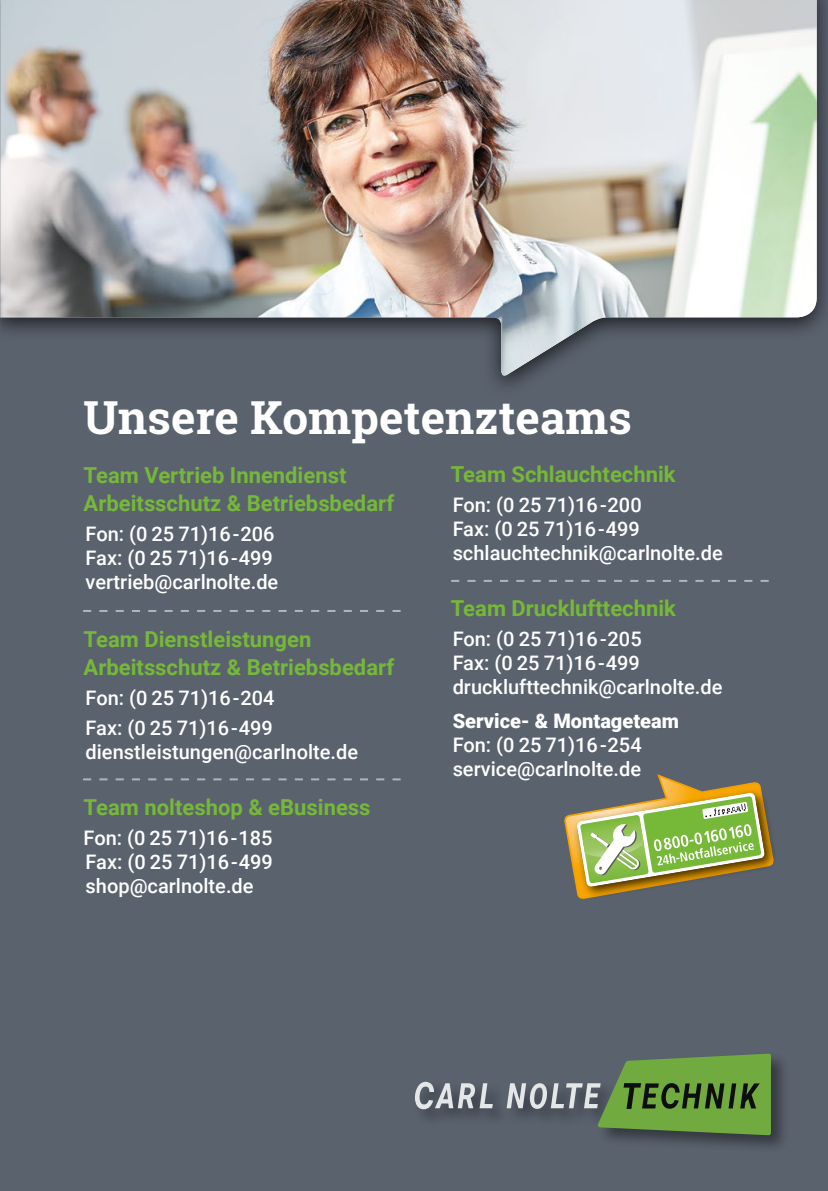
<style>
.page{position:relative;width:828px;height:1191px;background:#5a626e}
.page>*{position:absolute;margin:0;border:0;box-sizing:border-box;transform-origin:0 0}
.t1{font:700 46px "Roboto Slab";color:#fff}
.t2{font:700 22px/28px "Roboto";color:#76b837}
.t3{font:500 20px/24px "Roboto";color:#fff}
.t4{font:900 20px "Roboto";color:#fff}
</style>
<div class="page">
<div style="left:0;top:0;width:828px;height:399px;background:#000;opacity:.7"></div>
<img style="left:1px;top:0;width:815px;height:377px">
<svg style="left:451px;top:580px;width:317px;height:2px"></svg>
<svg style="left:83px;top:610px;width:318px;height:2px"></svg>
<svg style="left:83px;top:778px;width:318px;height:2px"></svg>
<svg style="left:564px;top:774px;width:210px;height:125px"></svg>
<div style="left:412px;top:1051px;width:378px;height:102px;background:#000;opacity:.5"></div>
<svg style="left:415px;top:1081px;width:78px;height:28px"></svg>
<svg style="left:506px;top:1053px;width:265px;height:82px"></svg>
<img style="left:0;top:0;width:1px;height:707px">
<h1 class="t1" style="left:83px;top:386px;width:550px">Unsere Kompetenzteams</h1>
<p class="t2" style="left:84px;top:460px;width:312px">Team Vertrieb Innendienst<br>Arbeitsschutz &amp; Betriebsbedarf</p>
<p class="t3" style="left:86px;top:521px;width:194px">Fon: (0 25 71)16-206<br>Fax: (0 25 71)16-499 vertrieb@carlnolte.de</p>
<p class="t2" style="left:84px;top:624px;width:312px">Team Dienstleistungen<br>Arbeitsschutz &amp; Betriebsbedarf</p>
<p class="t3" style="left:86px;top:682px;width:190px;line-height:30px">Fon: (0 25 71)16-204<br>Fax: (0 25 71)16-499</p>
<p class="t3" style="left:86px;top:739px;width:274px">dienstleistungen@carlnolte.de</p>
<p class="t2" style="left:84px;top:792px;width:288px">Team nolteshop &amp; eBusiness</p>
<p class="t3" style="left:84px;top:825px;width:191px;text-align:justify">Fon: (0 25 71)16-185<br>Fax: (0 25 71)16-499 shop@carlnolte.de</p>
<p class="t2" style="left:451px;top:459px;width:226px">Team Schlauchtechnik</p>
<p class="t3" style="left:453px;top:492px;width:272px">Fon: (0 25 71)16-200<br>Fax: (0 25 71)16-499 schlauchtechnik@carlnolte.de</p>
<p class="t2" style="left:451px;top:593px;width:227px">Team Drucklufttechnik</p>
<p class="t3" style="left:453px;top:626px;width:271px">Fon: (0 25 71)16-205<br>Fax: (0 25 71)16-499 drucklufttechnik@carlnolte.de</p>
<p class="t4" style="left:453px;top:707px;width:228px">Service- &amp; Montageteam</p>
<p class="t3" style="left:453px;top:732px;width:190px">Fon: (0 25 71)16-254 service@carlnolte.de</p>
</div>
